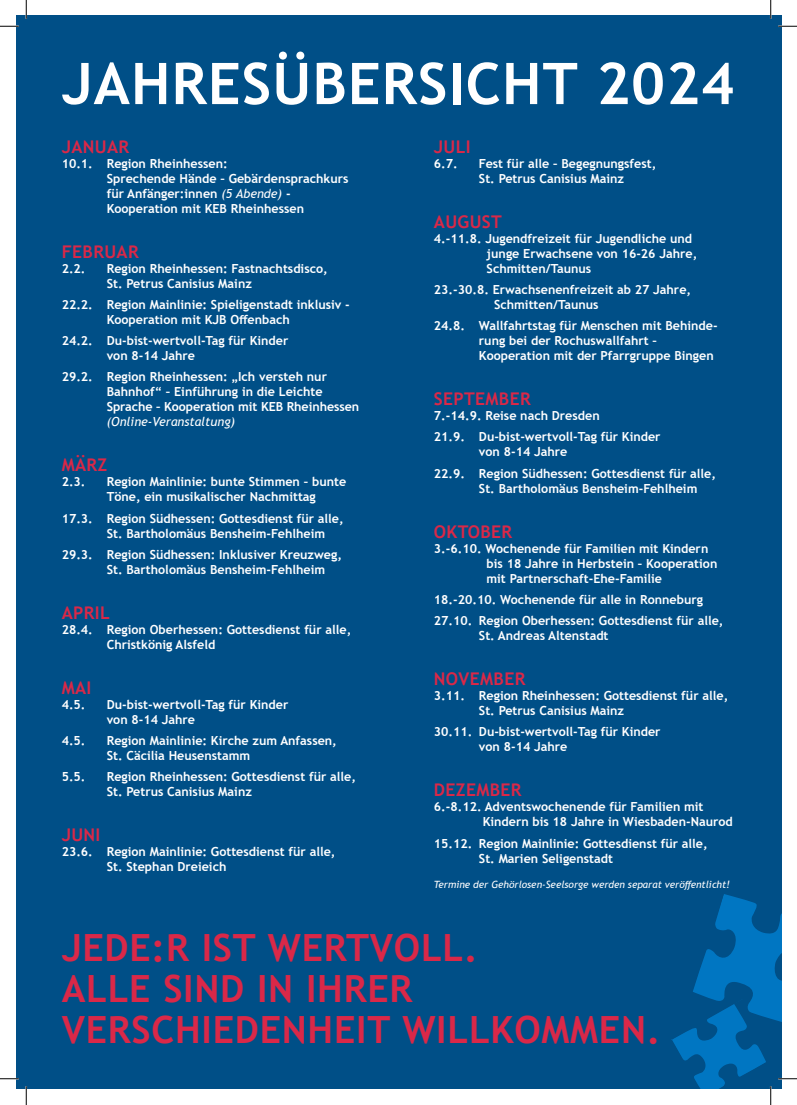
<style>
.page{position:relative;width:797px;height:1105px;background:#fff}
.page>*{position:absolute;margin:0;border:0;box-sizing:border-box;transform-origin:0 0}
.t1{font:700 57.5px "Trebuchet MS";letter-spacing:.02em;color:#fff}
.t2{font:700 37.5px/41.2px "Trebuchet MS";letter-spacing:.02em;color:#da2848}
.t3{font:700 17.5px "Trebuchet MS";letter-spacing:.02em;color:#da2848}
.t4{font:700 12.5px/15px "Trebuchet MS";color:#fff}
.t5{font:italic 12.5px "Trebuchet MS";color:#fff}
.t6{font:italic 10px "Trebuchet MS";color:#fff}
.s1{font-weight:400;font-style:italic}
</style>
<div class="page">
<div style="left:16px;top:16px;width:765px;height:1073px;background:#004f87"></div>
<svg style="left:0;top:25px;width:19px;height:2px"></svg>
<svg style="left:778px;top:25px;width:19px;height:2px"></svg>
<svg style="left:0;top:1078px;width:19px;height:1px"></svg>
<svg style="left:25px;top:0;width:2px;height:19px"></svg>
<svg style="left:25px;top:1086px;width:2px;height:19px"></svg>
<svg style="left:770px;top:0;width:1px;height:19px"></svg>
<svg style="left:671px;top:894px;width:126px;height:211px"></svg>
<h1 class="t1" style="left:62px;top:48px;width:674px">JAHRESÜBERSICHT 2024</h1>
<h3 class="t3" style="left:62px;top:135px;width:69px">JANUAR</h3>
<p class="t4" style="left:107px;top:156px;width:243px;text-indent:-45px">10.1. Region Rheinhessen:<br>Sprechende Hände – Gebärdensprachkurs für Anfänger:innen <span class="s1">(5 Abende)</span> - Kooperation mit KEB Rheinhessen</p>
<h3 class="t3" style="left:62px;top:240px;width:79px">FEBRUAR</h3>
<p class="t4" style="left:62px;top:261px;width:25px">2.2.</p>
<p class="t4" style="left:107px;top:261px;width:222px">Region Rheinhessen: Fastnachtsdisco,<br>St. Petrus Canisius Mainz</p>
<p class="t4" style="left:107px;top:297px;width:245px;text-indent:-45px">22.2. Region Mainlinie: Spieligenstadt inklusiv -<br>Kooperation mit KJB Offenbach</p>
<p class="t4" style="left:107px;top:333px;width:183px;text-indent:-45px">24.2. Du-bist-wertvoll-Tag für Kinder von 8-14 Jahre</p>
<p class="t4" style="left:107px;top:369px;width:254px;text-indent:-45px">29.2. Region Rheinhessen: „Ich versteh nur<br>Bahnhof“ – Einführung in die Leichte<br>Sprache – Kooperation mit KEB Rheinhessen</p>
<p class="t5" style="left:107px;top:414px;width:130px">(Online-Veranstaltung)</p>
<h3 class="t3" style="left:62px;top:454px;width:47px">MÄRZ</h3>
<p class="t4" style="left:62px;top:474px;width:25px">2.3.</p>
<p class="t4" style="left:107px;top:474px;width:241px">Region Mainlinie: bunte Stimmen – bunte<br>Töne, ein musikalischer Nachmittag</p>
<p class="t4" style="left:107px;top:511px;width:238px;text-indent:-45px">17.3. Region Südhessen: Gottesdienst für alle,<br>St. Bartholomäus Bensheim-Fehlheim</p>
<p class="t4" style="left:107px;top:547px;width:237px;text-indent:-45px">29.3. Region Südhessen: Inklusiver Kreuzweg,<br>St. Bartholomäus Bensheim-Fehlheim</p>
<h3 class="t3" style="left:62px;top:602px;width:49px">APRIL</h3>
<p class="t4" style="left:107px;top:622px;width:246px;text-indent:-45px">28.4. Region Oberhessen: Gottesdienst für alle,<br>Christkönig Alsfeld</p>
<h3 class="t3" style="left:62px;top:677px;width:31px">MAI</h3>
<p class="t4" style="left:62px;top:697px;width:25px">4.5.</p>
<p class="t4" style="left:107px;top:697px;width:183px">Du-bist-wertvoll-Tag für Kinder von 8-14 Jahre</p>
<p class="t4" style="left:62px;top:733px;width:25px">4.5.</p>
<p class="t4" style="left:107px;top:733px;width:232px">Region Mainlinie: Kirche zum Anfassen,<br>St. Cäcilia Heusenstamm</p>
<p class="t4" style="left:62px;top:769px;width:25px">5.5.</p>
<p class="t4" style="left:107px;top:769px;width:251px">Region Rheinhessen: Gottesdienst für alle,<br>St. Petrus Canisius Mainz</p>
<h3 class="t3" style="left:62px;top:824px;width:40px">JUNI</h3>
<p class="t4" style="left:107px;top:844px;width:230px;text-indent:-45px">23.6. Region Mainlinie: Gottesdienst für alle,<br>St. Stephan Dreieich</p>
<h3 class="t3" style="left:434px;top:135px;width:38px">JULI</h3>
<p class="t4" style="left:434px;top:156px;width:25px">6.7.</p>
<p class="t4" style="left:479px;top:156px;width:179px">Fest für alle – Begegnungsfest,<br>St. Petrus Canisius Mainz</p>
<h3 class="t3" style="left:434px;top:210px;width:69px">AUGUST</h3>
<p class="t4" style="left:486px;top:231px;width:212px;text-indent:-53px">4.-11.8. Jugendfreizeit für Jugendliche und junge Erwachsene von 16-26 Jahre,<br>Schmitten/Taunus</p>
<p class="t4" style="left:494px;top:282px;width:198px;text-indent:-60px">23.-30.8. Erwachsenenfreizeit ab 27 Jahre,<br>Schmitten/Taunus</p>
<p class="t4" style="left:479px;top:318px;width:240px;text-indent:-45px">24.8. Wallfahrtstag für Menschen mit Behinde&shy;rung bei der Rochuswallfahrt –<br>Kooperation mit der Pfarrgruppe Bingen</p>
<h3 class="t3" style="left:434px;top:388px;width:98px">SEPTEMBER</h3>
<p class="t4" style="left:434px;top:405px;width:228px;line-height:21.2px">7.-14.9. Reise nach Dresden<br>21.9. Du-bist-wertvoll-Tag für Kinder</p>
<p class="t4" style="left:434px;top:441px;width:283px;line-height:21.2px;text-indent:45px">von 8-14 Jahre<br>22.9. Region Südhessen: Gottesdienst für alle,</p>
<p class="t4" style="left:479px;top:481px;width:220px">St. Bartholomäus Bensheim-Fehlheim</p>
<h3 class="t3" style="left:434px;top:520px;width:80px">OKTOBER</h3>
<p class="t4" style="left:486px;top:541px;width:232px;text-indent:-53px">3.-6.10. Wochenende für Familien mit Kindern bis 18 Jahre in Herbstein – Kooperation mit Partnerschaft-Ehe-Familie</p>
<p class="t4" style="left:434px;top:589px;width:291px;line-height:21.2px">18.-20.10. Wochenende für alle in Ronneburg<br>27.10. Region Oberhessen: Gottesdienst für alle,</p>
<p class="t4" style="left:479px;top:628px;width:131px">St. Andreas Altenstadt</p>
<h3 class="t3" style="left:434px;top:668px;width:93px">NOVEMBER</h3>
<p class="t4" style="left:479px;top:688px;width:251px;text-indent:-45px">3.11. Region Rheinhessen: Gottesdienst für alle,<br>St. Petrus Canisius Mainz</p>
<p class="t4" style="left:479px;top:724px;width:183px;text-indent:-45px">30.11. Du-bist-wertvoll-Tag für Kinder von 8-14 Jahre</p>
<h3 class="t3" style="left:434px;top:779px;width:89px">DEZEMBER</h3>
<p class="t4" style="left:482px;top:799px;width:251px;text-indent:-49px">6.-8.12. Adventswochenende für Familien mit<br>Kindern bis 18 Jahre in Wiesbaden-Naurod</p>
<p class="t4" style="left:479px;top:836px;width:230px;text-indent:-45px">15.12. Region Mainlinie: Gottesdienst für alle,<br>St. Marien Seligenstadt</p>
<p class="t6" style="left:434px;top:878px;width:297px">Termine der Gehörlosen-Seelsorge werden separat veröffentlicht!</p>
<h2 class="t2" style="left:62px;top:926px;width:600px">JEDE:R IST WERTVOLL.<br>ALLE SIND IN IHRER<br>VERSCHIEDENHEIT WILLKOMMEN.</h2>
</div>
